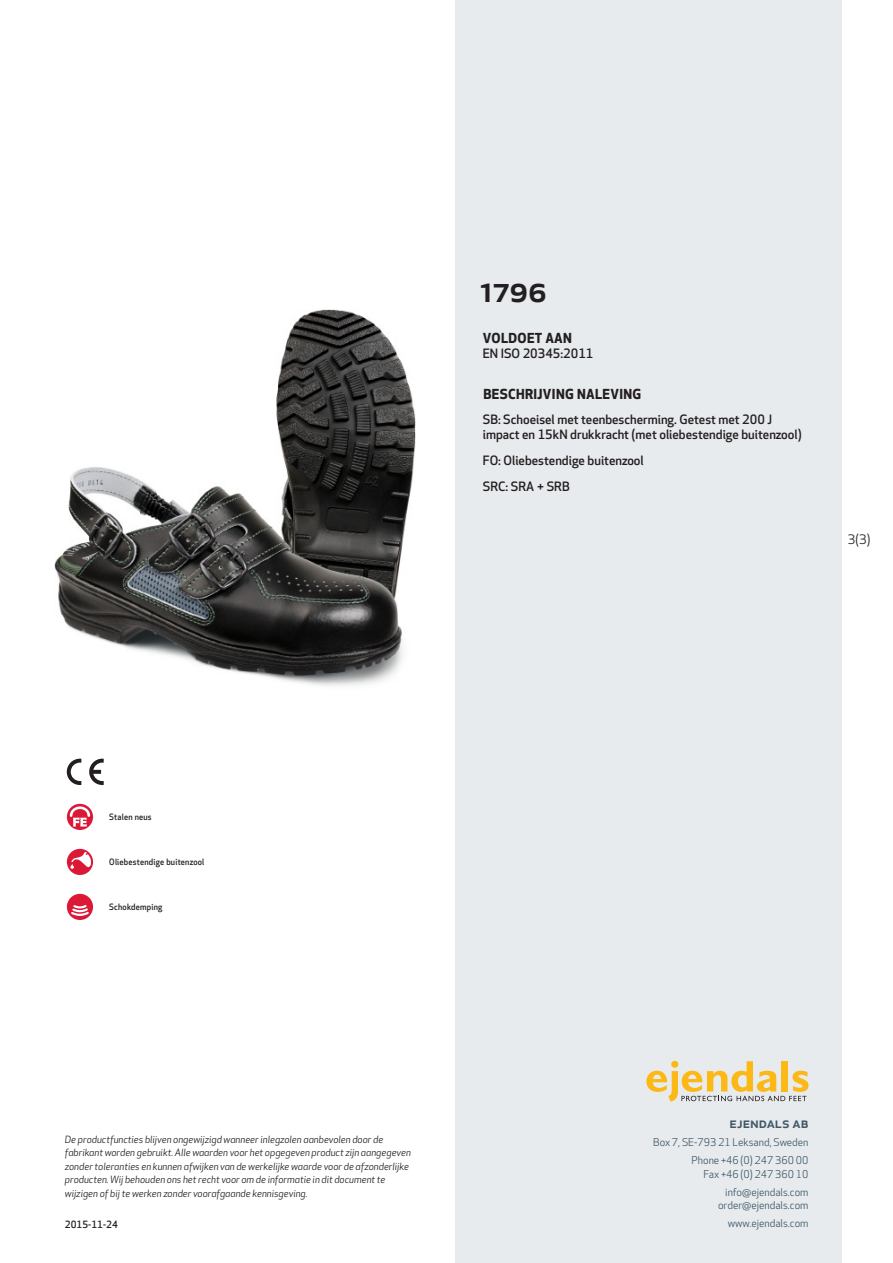
<style>
.page{position:relative;width:893px;height:1263px;background:#fff}
.page>*{position:absolute;margin:0;border:0;box-sizing:border-box;transform-origin:0 0}
.prodname{font:500 36px "Apex New";color:#231f20}
.t1{font:500 15px "Apex New";color:#405968}
.Funktion_body{font:700 13.5px "Apex New";letter-spacing:.025em;color:#231f20}
.t2{font:12.75px "Apex New";color:#231f20}
.Funktion_body-2{font:500 12.6px/15px "Apex New";color:#231f20}
.t3{font:10.5px/18px "Apex New";color:#405968;text-align:right}
.t4{font:italic 9.75px/13.5px "Apex New";color:#231f20}
.t5{font:500 9.75px "Apex New";color:#231f20}
.Artikel{font:500 8.55px "Apex New";letter-spacing:.025em;color:#231f20;scale:.95 1}
</style>
<div class="page">
<div style="left:455px;top:0;width:387px;height:1263px;background:#e8ebee"></div>
<svg style="left:646px;top:1061px;width:162px;height:40px"></svg>
<img style="left:54px;top:309px;width:361px;height:377px">
<svg style="left:67px;top:804px;width:26px;height:26px"></svg>
<svg style="left:70px;top:806px;width:20px;height:21px"></svg>
<div style="left:67px;top:849px;width:26px;height:26px;background:#db1836;border-radius:50%"></div>
<svg style="left:70px;top:852px;width:21px;height:17px"></svg>
<div style="left:67px;top:894px;width:26px;height:26px;background:#db1836;border-radius:50%"></div>
<svg style="left:69px;top:905px;width:22px;height:12px"></svg>
<svg style="left:89px;top:759px;width:15px;height:26px"></svg>
<svg style="left:67px;top:759px;width:14px;height:26px"></svg>
<p class="prodname" style="left:480px;top:265px;width:68px">1796</p>
<p class="Funktion_body" style="left:483px;top:328px;width:91px">VOLDOET AAN</p>
<p class="Funktion_body-2" style="left:483px;top:346px;width:112px">EN ISO 20345:2011</p>
<p class="Funktion_body" style="left:483px;top:384px;width:159px">BESCHRIJVING NALEVING</p>
<p class="Funktion_body-2" style="left:483px;top:412px;width:320px">SB: Schoeisel met teenbescherming. Getest met 200 J impact en 15kN drukkracht (met oliebestendige buitenzool)</p>
<p class="Funktion_body-2" style="left:483px;top:453px;width:162px">FO: Oliebestendige buitenzool</p>
<p class="Funktion_body-2" style="left:483px;top:478px;width:88px">SRC: SRA + SRB</p>
<h3 class="t2" style="left:848px;top:531px;width:24px">3(3)</h3>
<p class="Artikel" style="left:109px;top:811px;width:46px">Stalen neus</p>
<p class="Artikel" style="left:109px;top:856px;width:102px">Oliebestendige buitenzool</p>
<p class="Artikel" style="left:109px;top:901px;width:57px">Schokdemping</p>
<p class="t4" style="left:65px;top:1132px;width:347px">De productfuncties blijven ongewijzigd wanneer inlegzolen aanbevolen door de fabrikant worden gebruikt. Alle waarden voor het opgegeven product zijn aangegeven zonder toleranties en kunnen afwijken van de werkelijke waarde voor de afzonderlijke producten. Wij behouden ons het recht voor om de informatie in dit document te wijzigen of bij te werken zonder voorafgaande kennisgeving.</p>
<p class="t5" style="left:65px;top:1218px;width:54px">2015-11-24</p>
<h2 class="t1" style="left:729px;top:1113px;width:80px">ejendals ab</h2>
<p class="t3" style="left:653px;top:1133px;width:157px">Box 7, SE-793 21 Leksand, Sweden<br>Phone +46 (0) 247 360 00</p>
<p class="t3" style="left:703px;top:1165px;width:107px">Fax +46 (0) 247 360 10 info@ejendals.com</p>
<p class="t3" style="left:718px;top:1196px;width:92px">order@ejendals.com</p>
<p class="t3" style="left:728px;top:1215px;width:82px">www.ejendals.com</p>
</div>
